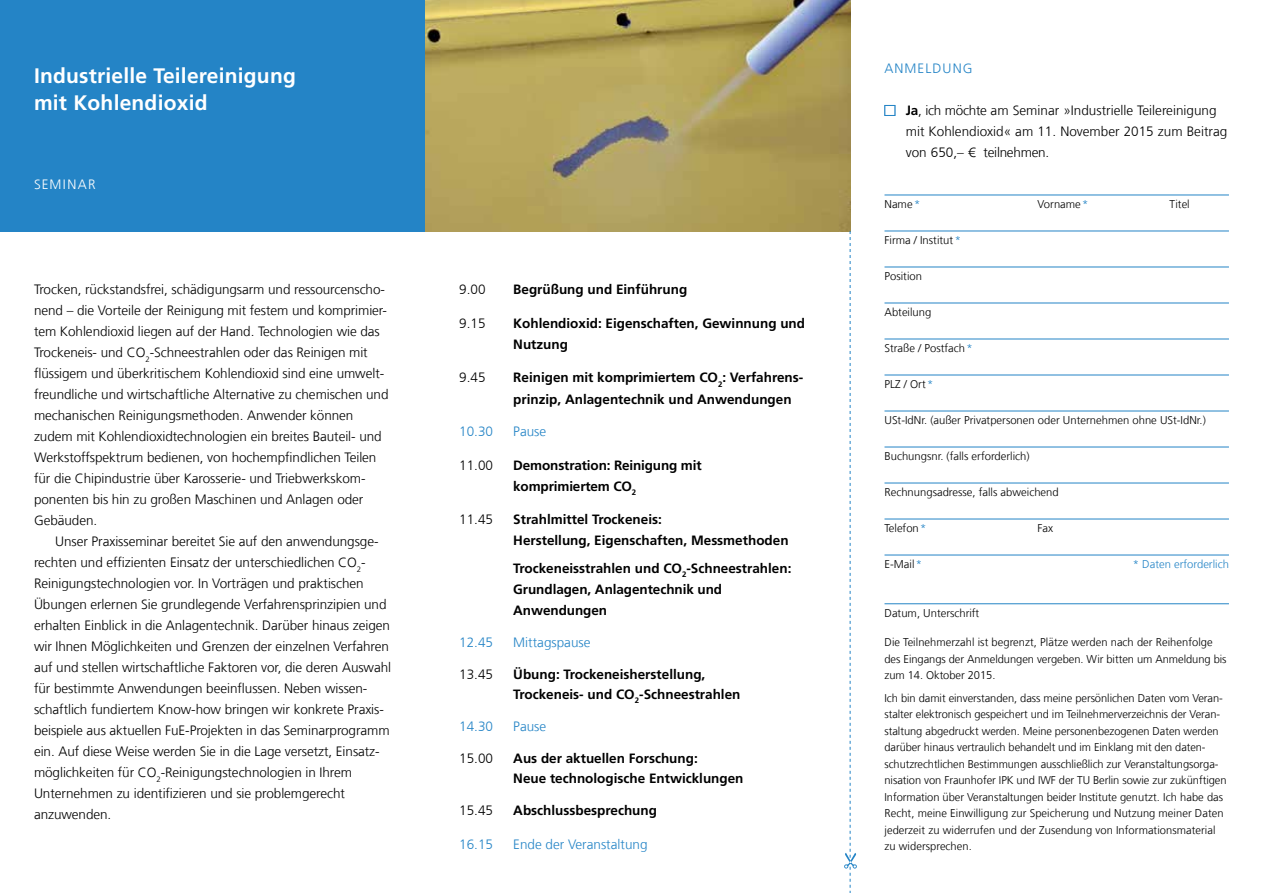
<style>
.page{position:relative;width:1263px;height:893px;background:#fff}
.page>*{position:absolute;margin:0;border:0;box-sizing:border-box;transform-origin:0 0}
.t1{font:700 21px/27px "Frutiger LT Com";letter-spacing:.01em;color:#fff}
.t2{font:300 13.5px/21px "Frutiger LT Com";letter-spacing:-.005em;color:#000}
.t3{font:700 13.5px/21px "Frutiger LT Com";color:#000}
.t4{font:300 13.5px "Frutiger LT Com";color:#2484c6}
.t5{font:300 13.5px "Frutiger LT Com";letter-spacing:.08em;color:#2484c6}
.t6{font:300 13.5px "Frutiger LT Com";letter-spacing:.1em;color:#fff}
.t7{font:300 11.25px/16.5px "Frutiger LT Com";letter-spacing:-.005em;color:#000}
.t8{font:300 11.25px "Frutiger LT Com";color:#2484c6}
.s1{font-weight:700}
.s2{color:#2484c6}
</style>
<div class="page">
<div style="left:0;top:0;width:850px;height:231px;background:#2484c6"></div>
<img style="left:425px;top:0;width:425px;height:231px">
<svg style="left:844px;top:231px;width:13px;height:662px"></svg>
<hr style="left:884px;top:195px;width:345px;height:1px;background:#2484c6">
<hr style="left:884px;top:231px;width:345px;height:1px;background:#2484c6">
<hr style="left:884px;top:267px;width:345px;height:1px;background:#2484c6">
<hr style="left:884px;top:303px;width:345px;height:1px;background:#2484c6">
<hr style="left:884px;top:339px;width:345px;height:1px;background:#2484c6">
<hr style="left:884px;top:375px;width:345px;height:1px;background:#2484c6">
<hr style="left:884px;top:411px;width:345px;height:1px;background:#2484c6">
<hr style="left:884px;top:447px;width:345px;height:1px;background:#2484c6">
<hr style="left:884px;top:483px;width:345px;height:1px;background:#2484c6">
<hr style="left:884px;top:519px;width:345px;height:1px;background:#2484c6">
<hr style="left:884px;top:555px;width:345px;height:1px;background:#2484c6">
<hr style="left:884px;top:603px;width:345px;height:1px;background:#2484c6">
<div style="left:884px;top:105px;width:11px;height:11px;background:#fff;border:1px solid #2484c6"></div>
<h1 class="t1" style="left:34px;top:63px;width:263px">Industrielle Teilereinigung mit Kohlendioxid</h1>
<p class="t5" style="left:884px;top:61px;width:87px">anmeldung</p>
<p class="t2" style="left:906px;top:100px;width:323px"><span class="s1">Ja</span>, ich möchte am Seminar »Industrielle Teilereinigung mit Kohlendioxid« am 11. November 2015 zum Beitrag von 650,– € teilnehmen.</p>
<p class="t6" style="left:34px;top:177px;width:63px">Seminar</p>
<p class="t2" style="left:34px;top:279px;width:356px">Trocken, rückstandsfrei, schädigungsarm und ressourcenscho&shy;nend – die Vorteile der Reinigung mit festem und komprimier&shy;tem Kohlendioxid liegen auf der Hand. Technologien wie das Trockeneis- und CO<sub>2</sub>-Schneestrahlen oder das Reinigen mit flüssigem und überkritischem Kohlendioxid sind eine umwelt&shy;freundliche und wirtschaftliche Alternative zu chemischen und mechanischen Reinigungsmethoden. Anwender können zudem mit Kohlendioxidtechnologien ein breites Bauteil- und Werkstoffspektrum bedienen, von hochempfindlichen Teilen für die C hipindustrie über Karosserie- und Triebwerkskom&shy;ponenten bis hin zu großen Maschinen und Anlagen oder Gebäuden.</p>
<p class="t2" style="left:34px;top:531px;width:359px;text-indent:21px">U nser Praxisseminar bereitet Sie auf den anwendungsge&shy;rechten und effizienten Einsatz der unterschiedlichen CO<sub>2</sub>- Reinigungstechnologien vor. In Vorträgen und praktischen Übungen erlernen Sie grundlegende Verfahrensprinzipien und erhalten Einblick in die Anlagentechnik. Darüber hinaus zeigen wir Ihnen Möglichkeiten und Grenzen der einzelnen Verfahren auf und stellen wirtschaftliche Faktoren vor, die deren Auswahl für bestimmte Anwendungen beeinflussen. Neben wissen&shy;schaftlich fundiertem Know-how bringen wir konkrete Praxis&shy;beispiele aus aktuellen FuE-Projekten in das Seminarprogramm ein. Auf diese Weise werden Sie in die Lage versetzt, Einsatz&shy;möglichkeiten für CO<sub>2</sub>-Reinigungstechnologien in Ihrem Unternehmen zu identifizieren und sie problemgerecht anzuwenden.</p>
<p class="t2" style="left:459px;top:279px;width:28px">9.00</p>
<p class="t3" style="left:513px;top:279px;width:176px">Begrüßung und Einführung</p>
<p class="t2" style="left:459px;top:313px;width:28px">9.15</p>
<p class="t3" style="left:513px;top:313px;width:293px">Kohlendioxid: Eigenschaften, Gewinnung und<br>Nutzung</p>
<p class="t2" style="left:459px;top:367px;width:28px">9.45</p>
<p class="t3" style="left:513px;top:367px;width:291px">Reinigen mit komprimiertem CO<sub>2</sub>: Verfahrens&shy;prinzip, Anlagentechnik und Anwendungen</p>
<p class="t4" style="left:459px;top:423px;width:35px">10.30</p>
<p class="t4" style="left:513px;top:423px;width:35px">Pause</p>
<p class="t2" style="left:459px;top:454px;width:35px">11.00</p>
<p class="t3" style="left:513px;top:454px;width:190px">Demonstration: Reinigung mit komprimiertem CO<sub>2</sub></p>
<p class="t2" style="left:459px;top:509px;width:35px">11.45</p>
<p class="t3" style="left:513px;top:509px;width:277px">Strahlmittel Trockeneis:<br>Herstellung, Eigenschaften, Messmethoden</p>
<p class="t3" style="left:513px;top:557px;width:280px">Trockeneisstrahlen und CO<sub>2</sub>-Schneestrahlen:<br>Grundlagen, Anlagentechnik und<br>Anwendungen</p>
<p class="t4" style="left:459px;top:634px;width:46px">12.45 M</p>
<p class="t4" style="left:525px;top:634px;width:67px">ittagspause</p>
<p class="t2" style="left:459px;top:664px;width:35px">13.45</p>
<p class="t3" style="left:513px;top:665px;width:229px;line-height:19.5px">Übung: Trockeneisherstellung,<br>Trockeneis- und CO<sub>2</sub>-Schneestrahlen</p>
<p class="t4" style="left:459px;top:718px;width:35px">14.30</p>
<p class="t4" style="left:513px;top:718px;width:35px">Pause</p>
<p class="t2" style="left:459px;top:748px;width:35px">15.00</p>
<p class="t3" style="left:513px;top:749px;width:232px;line-height:19.5px">Aus der aktuellen Forschung:<br>Neue technologische Entwicklungen</p>
<p class="t2" style="left:459px;top:800px;width:35px">15.45</p>
<p class="t3" style="left:513px;top:800px;width:145px">Abschlussbesprechung</p>
<p class="t4" style="left:459px;top:836px;width:44px">16.15 E</p>
<p class="t4" style="left:520px;top:836px;width:129px">nde der Veranstaltung</p>
<p class="t7" style="left:884px;top:196px;width:51px">Name<span class="s2">*</span> V</p>
<p class="t7" style="left:1044px;top:196px;width:49px">orname<span class="s2">*</span> T</p>
<p class="t7" style="left:1175px;top:196px;width:16px">itel</p>
<p class="t7" style="left:884px;top:232px;width:78px">Firma / Institut<span class="s2">*</span></p>
<p class="t7" style="left:884px;top:268px;width:39px">Position</p>
<p class="t7" style="left:884px;top:304px;width:48px">Abteilung</p>
<p class="t7" style="left:884px;top:340px;width:90px">Straße / Postfach<span class="s2">*</span></p>
<p class="t7" style="left:884px;top:376px;width:50px">PLZ / Ort<span class="s2">*</span></p>
<p class="t7" style="left:884px;top:412px;width:323px">USt-IdNr. (außer Privatpersonen oder U nternehmen ohne USt-IdNr.)</p>
<p class="t7" style="left:884px;top:448px;width:147px">Buchungsnr. (falls erforderlich)</p>
<p class="t7" style="left:884px;top:484px;width:176px">Rechnungsadresse, falls abweichend</p>
<p class="t7" style="left:884px;top:520px;width:44px">Telefon<span class="s2">*</span></p>
<p class="t7" style="left:1037px;top:520px;width:17px">Fax</p>
<p class="t7" style="left:884px;top:556px;width:39px">E-Mail<span class="s2">*</span></p>
<p class="t8" style="left:1133px;top:558px;width:98px">* Daten erforderlich</p>
<p class="t7" style="left:884px;top:605px;width:96px">Datum, U nterschrift</p>
<p class="t7" style="left:884px;top:634px;width:344px">Die Teilnehmerzahl ist begrenzt, Plätze werden nach der Reihenfolge des Eingangs der Anmeldungen vergeben. Wir bitten um Anmeldung bis zum 14. Oktober 2015.</p>
<p class="t7" style="left:884px;top:690px;width:344px">Ich bin damit einverstanden, dass meine persönlichen Daten vom Veran&shy;stalter elektronisch gespeichert und im Teilnehmerverzeichnis der Veran&shy;staltung abgedruckt werden. Meine personenbezogenen Daten werden darüber hinaus vertraulich behandelt und im Einklang mit den daten&shy;schutzrechtlichen Bestimmungen ausschließlich zur Veranstaltungsorga&shy;nisation von Fraunhofer IPK und IWF der TU Berlin sowie zur zukünftigen Information über Veranstaltungen beider Institute genutzt. Ich habe das Recht, meine Einwilligung zur Speicherung und Nutzung meiner Daten jederzeit zu widerrufen und der Zusendung von Informationsmaterial zu widersprechen.</p>
</div>
